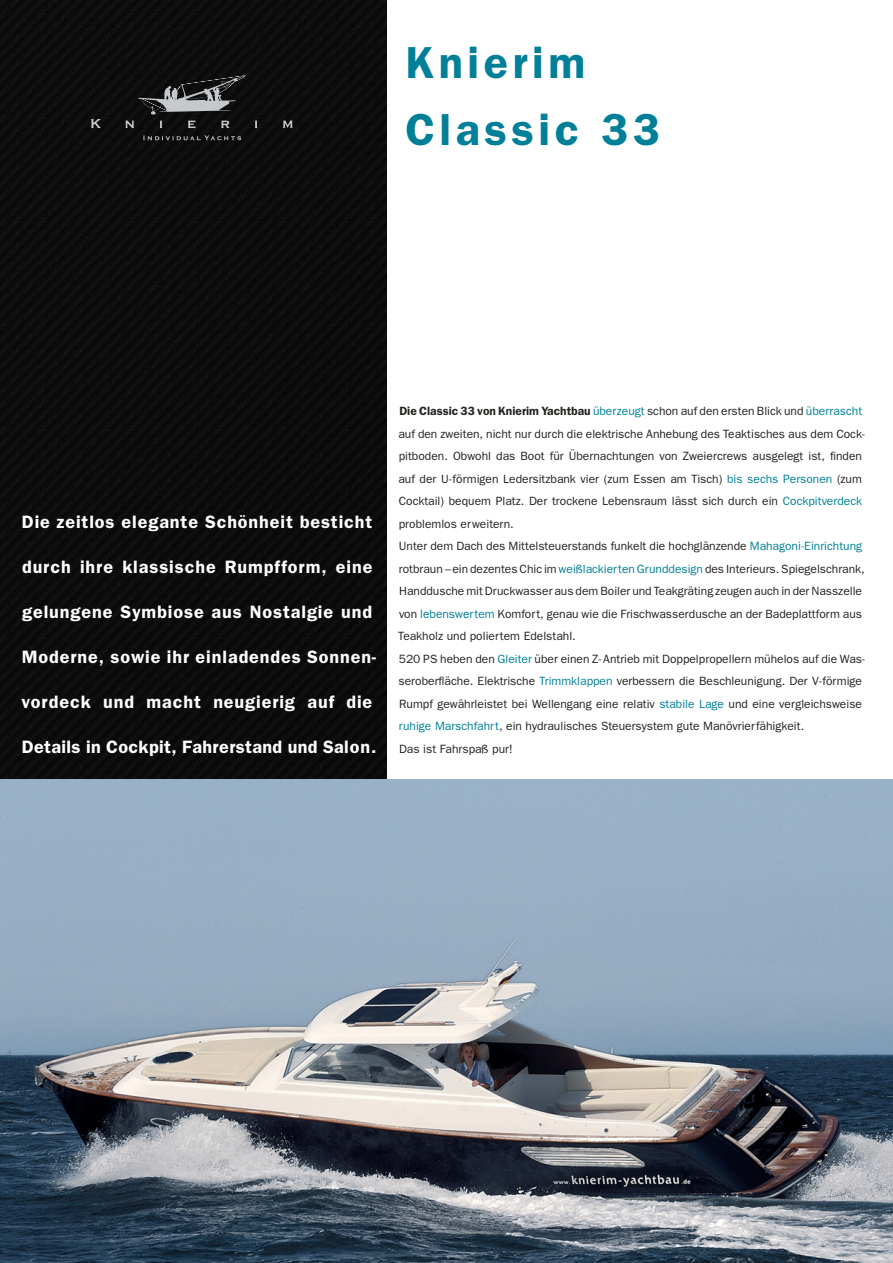
<style>
.page{position:relative;width:893px;height:1263px;background:#fff}
.page>*{position:absolute;margin:0;border:0;box-sizing:border-box;transform-origin:0 0}
.t1{font:600 45px/67.5px "Franklin Gothic";letter-spacing:.1em;color:#008098}
.t2{font:600 18px "Franklin Gothic";letter-spacing:.05em;color:#fff}
.t3{font:600 18px "Franklin Gothic";letter-spacing:.02em;color:#fff}
.t4{font:12px/22.5px "Franklin Gothic";color:#20231e}
.s1{font-weight:600}
.s2{color:#008098}
</style>
<div class="page">
<div style="left:0;top:0;width:387px;height:780px;background:#0c0c0c"></div>
<img style="left:0;top:780px;width:893px;height:483px">
<svg style="left:143px;top:136px;width:98px;height:4px"></svg>
<svg style="left:91px;top:75px;width:202px;height:53px;background:#252626"></svg>
<h1 class="t1" style="left:405px;top:33px;width:256px">Knierim<br>Classic 33</h1>
<h2 class="t2" style="left:22px;top:516px;width:352px">Die zeitlos elegante Schönheit besticht</h2>
<h2 class="t2" style="left:22px;top:561px;width:352px">durch ihre klassische Rumpfform, eine</h2>
<h2 class="t2" style="left:22px;top:606px;width:351px">gelungene Symbiose aus Nostalgie und</h2>
<h2 class="t2" style="left:22px;top:651px;width:356px">Moderne, sowie ihr einladendes Sonnen-</h2>
<h2 class="t2" style="left:21px;top:696px;width:352px">vordeck und macht neugierig auf die</h2>
<h2 class="t3" style="left:22px;top:741px;width:356px">Details in Cockpit, Fahrerstand und Salon.</h2>
<p class="t4" style="left:398px;top:401px;width:468px"><span class="s1">Die Classic 33 von Knierim Yachtbau</span> <span class="s2">überzeugt</span> schon auf den ersten Blick und <span class="s2">überrascht </span>auf den zweiten, nicht nur durch die elektrische Anhebung des Teaktisches aus dem Cock&shy;pitboden. Obwohl das Boot für Übernachtungen von Zweiercrews ausgelegt ist, finden auf der U-förmigen Ledersitzbank vier (zum Essen am Tisch) <span class="s2">bis sechs Personen</span> (zum Cocktail) bequem Platz. Der trockene Lebensraum lässt sich durch ein <span class="s2">Cockpitverdeck </span>problemlos erweitern.<br>Unter dem Dach des Mittelsteuerstands funkelt die hochglänzende <span class="s2">Mahagoni-Einrichtung </span>rotbraun – ein dezentes Chic im <span class="s2">weißlackierten Grunddesign</span> des Interieurs. Spiegelschrank, Handdusche mit Druckwasser aus dem Boiler und Teakgräting zeugen auch in der Nasszelle von <span class="s2">lebenswertem</span> Komfort, genau wie die Frischwasserdusche an der Badeplattform aus Teakholz und poliertem Edelstahl.<br>520 PS heben den <span class="s2">Gleiter</span> über einen Z-Antrieb mit Doppelpropellern mühelos auf die Was&shy;seroberfläche. Elektrische <span class="s2">Trimmklappen</span> verbessern die Beschleunigung. Der V-förmige Rumpf gewährleistet bei Wellengang eine relativ <span class="s2">stabile Lage</span> und eine vergleichsweise <span class="s2">ruhige Marschfahrt</span>, ein hydraulisches Steuersystem gute Manövrierfähigkeit.<br>Das ist Fahrspaß pur!</p>
</div>
